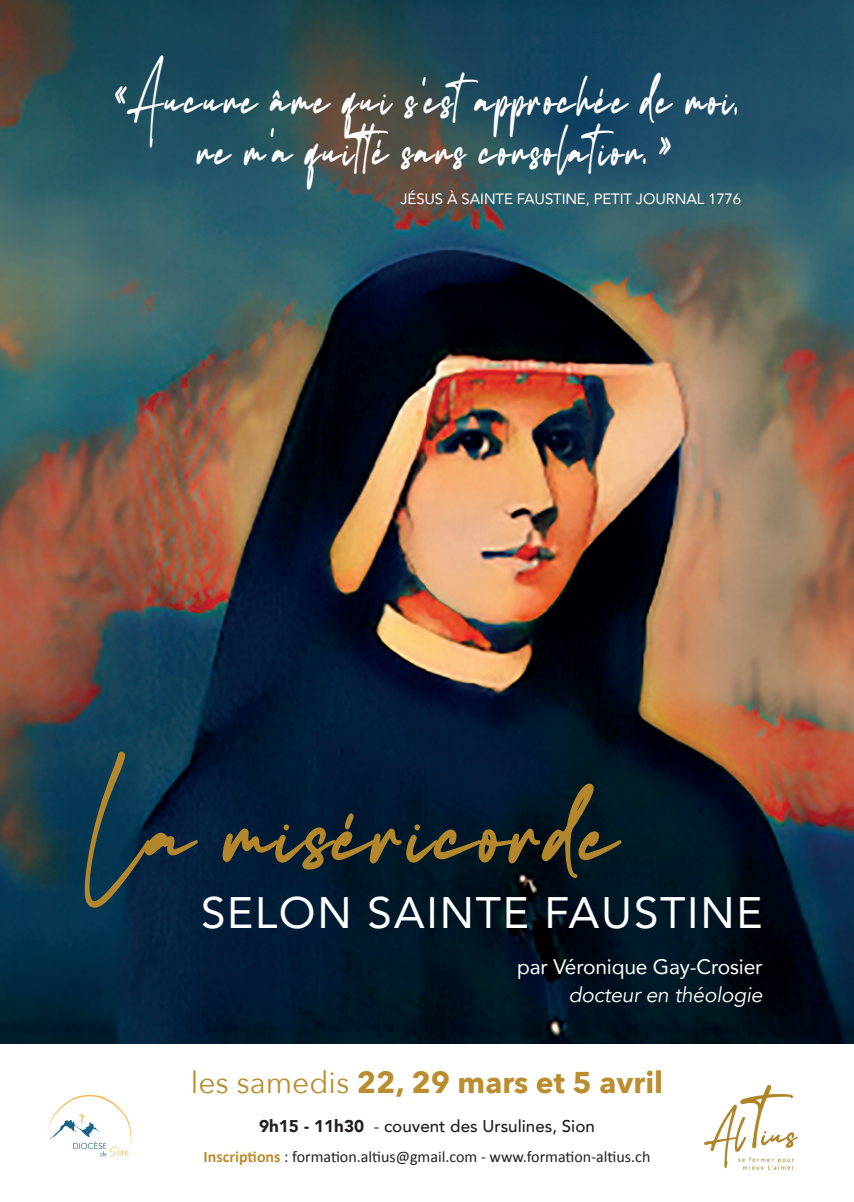
<style>
.page{position:relative;width:854px;height:1202px;background:#fff}
.page>*{position:absolute;margin:0;border:0;box-sizing:border-box;transform-origin:0 0}
.t1{font:61px "Maradona Signature";letter-spacing:.05em;color:#b4872c}
.t2{font:44px "Avenir";letter-spacing:.04em;color:#fff}
.t3{font:32.5px/51px "Maradona Signature";letter-spacing:.09em;color:#fff;text-align:center;scale:.77 1}
.t4{font:700 30px "Avenir Next";color:#ba8e30}
.t5{font:21px "Avenir";letter-spacing:-.01em;color:#fff}
.t6{font:italic 21px "Avenir";letter-spacing:-.01em;color:#fff}
.t7{font:500 17px "Avenir";color:#231f20}
.t8{font:16px "Calibri";color:#231f20}
.t9{font:15px "Avenir";letter-spacing:-.01em;color:#fff}
.s1{font-weight:400}
.s2{font-weight:900}
.s3{font-weight:700;color:#ba8e30}
</style>
<div class="page">
<img style="left:0;top:0;width:853px;height:1043px">
<img style="left:48px;top:1094px;width:84px;height:63px">
<img style="left:704px;top:1085px;width:93px;height:85px">
<h3 class="t3" style="left:114px;top:77px;width:813px">« Aucune âme qui s'estapprochée de moi, ne m'a quitté sans consolation. »</h3>
<p class="t9" style="left:400px;top:187px;width:342px">JÉSUS À SAINTE FAUSTINE, PETIT JOURNAL 1776</p>
<h1 class="t1" style="left:91px;top:803px;width:528px">La miséricorde</h1>
<h2 class="t2" style="left:201px;top:877px;width:563px">SELON SAINTE FAUSTINE</h2>
<h3 class="t5" style="left:517px;top:949px;width:247px">par Véronique Gay-Crosier</h3>
<h3 class="t6" style="left:568px;top:982px;width:195px">docteur en théologie</h3>
<h3 class="t4" style="left:191px;top:1056px;width:473px"><span class="s1">les samedis</span> 22, 29 mars et 5 avril</h3>
<p class="t7" style="left:259px;top:1111px;width:337px"><span class="s2">9h15 - 11h30</span> <span class="s1">-</span> couvent des Ursulines, Sion</p>
<p class="t8" style="left:203px;top:1146px;width:448px"><span class="s3">Inscriptions</span> : formation.altius@gmail.com - www.formation-altius.ch</p>
</div>
